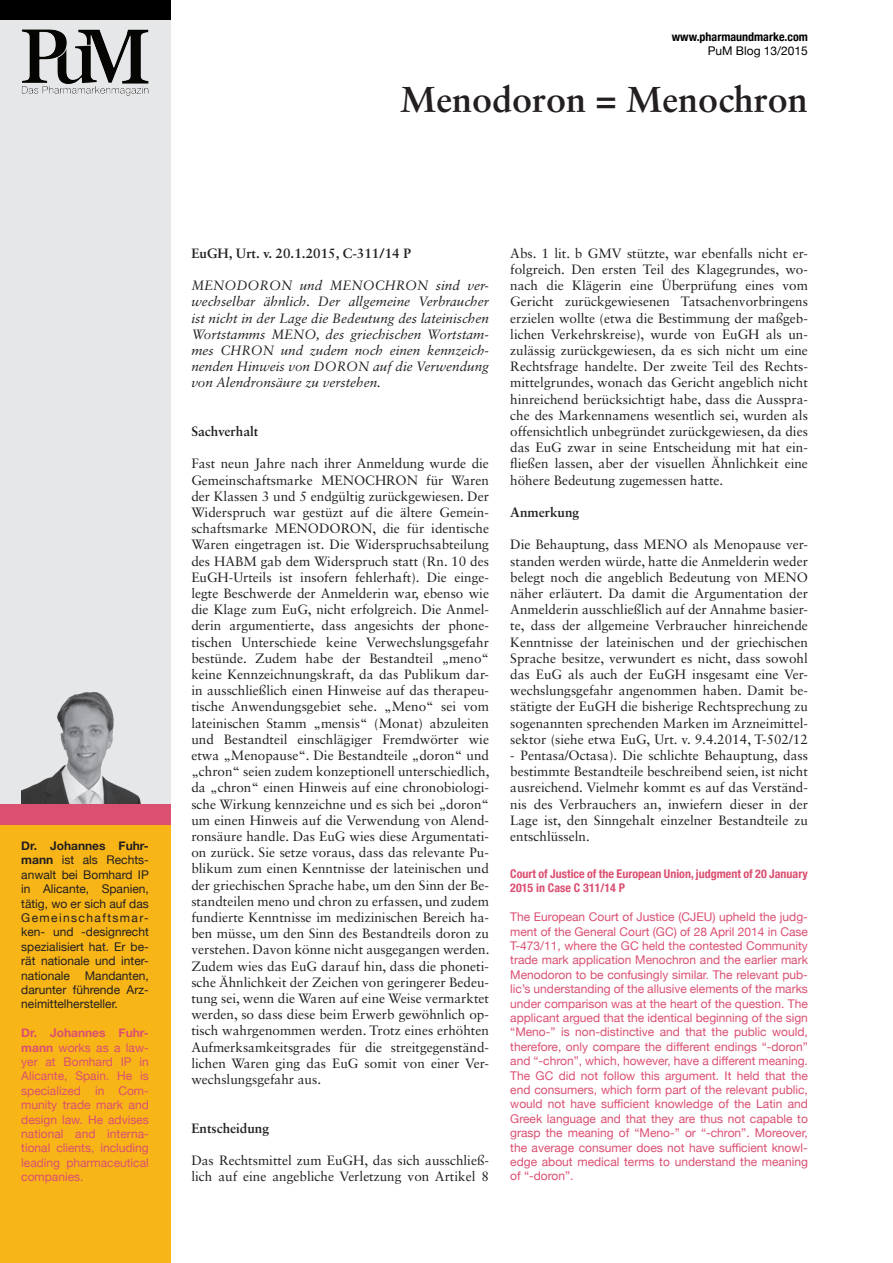
<style>
.page{position:relative;width:893px;height:1263px;background:#fff}
.page>*{position:absolute;margin:0;border:0;box-sizing:border-box;transform-origin:0 0}
.t1{font:700 36px "Sabon LT Std";color:#231f20}
.t2{font:13.5px/16.2px "Sabon LT Std";color:#231f20;text-align:justify}
.t3{font:italic 13.5px/16.2px "Sabon LT Std";color:#231f20;text-align:justify}
.t4{font:700 13.5px "Sabon LT Std";color:#231f20}
.t5{font:12px/14.4px "Helvetica Neue";color:#db4f71;text-align:justify}
.t6{font:12px/14.4px "Helvetica Neue";color:#231f20;text-align:justify}
.t7{font:700 condensed 12px/14.4px "Helvetica Neue";color:#db4f71}
.t8{font:700 condensed 12px "Helvetica Neue";color:#000}
.t9{font:12px "Helvetica Neue";color:#000}
.s1{font-weight:700}
</style>
<div class="page">
<div style="left:0;top:19px;width:170px;height:789px;background:#e6e7e9"></div>
<img style="left:21px;top:693px;width:120px;height:111px">
<div style="left:0;top:0;width:170px;height:20px;background:#000"></div>
<div style="left:0;top:814px;width:170px;height:449px;background:#f7b518"></div>
<img style="left:21px;top:30px;width:128px;height:66px">
<div style="left:0;top:804px;width:170px;height:21px;background:#db4f71"></div>
<p class="t8" style="left:672px;top:26px;width:138px">www.pharmaundmarke.com</p>
<p class="t9" style="left:708px;top:42px;width:102px">PuM Blog 13/2015</p>
<p class="t1" style="left:400px;top:78px;width:409px">Menodoron = Menochron</p>
<p class="t6" style="left:21px;top:839px;width:129px"><span class="s1">Dr. Johannes Fuhr&shy;mann</span> ist als Rechts&shy;anwalt bei Bomhard IP in Alicante, Spanien, tätig, wo er sich auf das Gemeinschaftsmar&shy;ken- und -designrecht spezialisiert hat. Er be&shy;rät nationale und inter&shy;nationale Mandanten, darunter führende Arz&shy;neimittelhersteller.</p>
<p class="t5" style="left:21px;top:1026px;width:129px"><span class="s1">Dr. Johannes Fuhr&shy;mann</span> works as a law&shy;yer at Bomhard IP in Alicante, Spain. He is specialized in Com&shy;munity trade mark and design law. He advises national and interna&shy;tional clients, including leading pharmaceutical companies.</p>
<p class="t4" style="left:191px;top:245px;width:221px">EuGH, Urt. v. 20.1.2015, C-311/14 P</p>
<p class="t3" style="left:191px;top:277px;width:299px">MENODORON und MENOCHRON sind ver&shy;wechselbar ähnlich. Der allgemeine Verbraucher ist nicht in der Lage die Bedeutung des lateinischen Wortstamms MENO, des griechischen Wortstam&shy;mes CHRON und zudem noch einen kennzeich&shy;nenden Hinweis von DORON auf die Verwendung von Alendronsäure zu verstehen.</p>
<p class="t4" style="left:191px;top:423px;width:69px">Sachverhalt</p>
<p class="t2" style="left:191px;top:455px;width:300px">Fast neun Jahre nach ihrer Anmeldung wurde die Gemeinschaftsmarke MENOCHRON für Waren der Klassen 3 und 5 endgültig zurückgewiesen. Der Widerspruch war gestüzt auf die ältere Gemein&shy;schaftsmarke MENODORON, die für identische Waren eingetragen ist. Die Widerspruchsabteilung des HABM gab dem Widerspruch statt (Rn. 10 des EuGH-Urteils ist insofern fehlerhaft). Die einge&shy;legte Beschwerde der Anmelderin war, ebenso wie die Klage zum EuG, nicht erfolgreich. Die Anmel&shy;derin argumentierte, dass angesichts der phone&shy;tischen Unterschiede keine Verwechslungsgefahr bestünde. Zudem habe der Bestandteil „meno“ keine Kennzeichnungskraft, da das Publikum dar&shy;in ausschließlich einen Hinweise auf das therapeu&shy;tische Anwendungsgebiet sehe. „Meno“ sei vom lateinischen Stamm „mensis“ (Monat) abzuleiten und Bestandteil einschlägiger Fremdwörter wie etwa „Menopause“. Die Bestandteile „doron“ und „chron“ seien zudem konzeptionell unterschiedlich, da „chron“ einen Hinweis auf eine chronobiologi&shy;sche Wirkung kennzeichne und es sich bei „doron“ um einen Hinweis auf die Verwendung von Alend&shy;ronsäure handle. Das EuG wies diese Argumentati&shy;on zurück. Sie setze voraus, dass das relevante Pu&shy;blikum zum einen Kenntnisse der lateinischen und der griechischen Sprache habe, um den Sinn der Be&shy;standteilen meno und chron zu erfassen, und zudem fundierte Kenntnisse im medizinischen Bereich ha&shy;ben müsse, um den Sinn des Bestandteils doron zu verstehen. Davon könne nicht ausgegangen werden.</p>
<p class="t2" style="left:191px;top:958px;width:299px">Zudem wies das EuG darauf hin, dass die phoneti&shy;sche Ähnlichkeit der Zeichen von geringerer Bedeu&shy;tung sei, wenn die Waren auf eine Weise vermarktet werden, so dass diese beim Erwerb gewöhnlich op&shy;tisch wahrgenommen werden. Trotz eines erhöhten Aufmerksamkeitsgrades für die streitgegenständ&shy;lichen Waren ging das EuG somit von einer Ver&shy;wechslungsgefahr aus.</p>
<p class="t4" style="left:191px;top:1119px;width:79px">Entscheidung</p>
<p class="t2" style="left:191px;top:1152px;width:299px">Das Rechtsmittel zum EuGH, das sich ausschließ&shy;lich auf eine angebliche Verletzung von Artikel 8</p>
<p class="t2" style="left:510px;top:245px;width:299px">Abs. 1 lit. b GMV stützte, war ebenfalls nicht er&shy;folgreich. Den ersten Teil des Klagegrundes, wo&shy;nach die Klägerin eine Überprüfung eines vom Gericht zurückgewiesenen Tatsachenvorbringens erzielen wollte (etwa die Bestimmung der maßgeb&shy;lichen Verkehrskreise), wurde von EuGH als un&shy;zulässig zurückgewiesen, da es sich nicht um eine Rechtsfrage handelte. Der zweite Teil des Rechts&shy;mittelgrundes, wonach das Gericht angeblich nicht hinreichend berücksichtigt habe, dass die Ausspra&shy;che des Markennamens wesentlich sei, wurden als offensichtlich unbegründet zurückgewiesen, da dies das EuG zwar in seine Entscheidung mit hat ein&shy;fließen lassen, aber der visuellen Ähnlichkeit eine höhere Bedeutung zugemessen hatte.</p>
<p class="t4" style="left:510px;top:504px;width:71px">Anmerkung</p>
<p class="t2" style="left:510px;top:536px;width:299px">Die Behauptung, dass MENO als Menopause ver&shy;standen werden würde, hatte die Anmelderin weder belegt noch die angeblich Bedeutung von MENO näher erläutert. Da damit die Argumentation der Anmelderin ausschließlich auf der Annahme basier&shy;te, dass der allgemeine Verbraucher hinreichende Kenntnisse der lateinischen und der griechischen Sprache besitze, verwundert es nicht, dass sowohl das EuG als auch der EuGH insgesamt eine Ver&shy;wechslungsgefahr angenommen haben. Damit be&shy;stätigte der EuGH die bisherige Rechtsprechung zu sogenannten sprechenden Marken im Arzneimittel&shy;sektor (siehe etwa EuG, Urt. v. 9.4.2014, T-502/12</p>
<p class="t2" style="left:510px;top:747px;width:299px">- Pentasa/Octasa). Die schlichte Behauptung, dass bestimmte Bestandteile beschreibend seien, ist nicht ausreichend. Vielmehr kommt es auf das Verständ&shy;nis des Verbrauchers an, inwiefern dieser in der Lage ist, den Sinngehalt einzelner Bestandteile zu entschlüsseln.</p>
<p class="t7" style="left:510px;top:866px;width:299px">Court of Justice of the European Union, judgment of 20 January<br>2015 in Case C 311/14 P</p>
<p class="t5" style="left:510px;top:910px;width:299px">The European Court of Justice (CJEU) upheld the judg&shy;ment of the General Court (GC) of 28 April 2014 in Case T-473/11, where the GC held the contested Community trade mark application Menochron and the earlier mark Menodoron to be confusingly similar. The relevant pub&shy;lic’s understanding of the allusive elements of the marks under comparison was at the heart of the question. The applicant argued that the identical beginning of the sign “Meno-” is non-distinctive and that the public would, therefore, only compare the different endings “-doron” and “-chron”, which, however, have a different meaning.<br>The GC did not follow this argument. It held that the end consumers, which form part of the relevant public, would not have sufficient knowledge of the Latin and Greek language and that they are thus not capable to grasp the meaning of “Meno-” or “-chron”. Moreover, the average consumer does not have sufficient knowl&shy;edge about medical terms to understand the meaning of “-doron”.</p>
</div>
